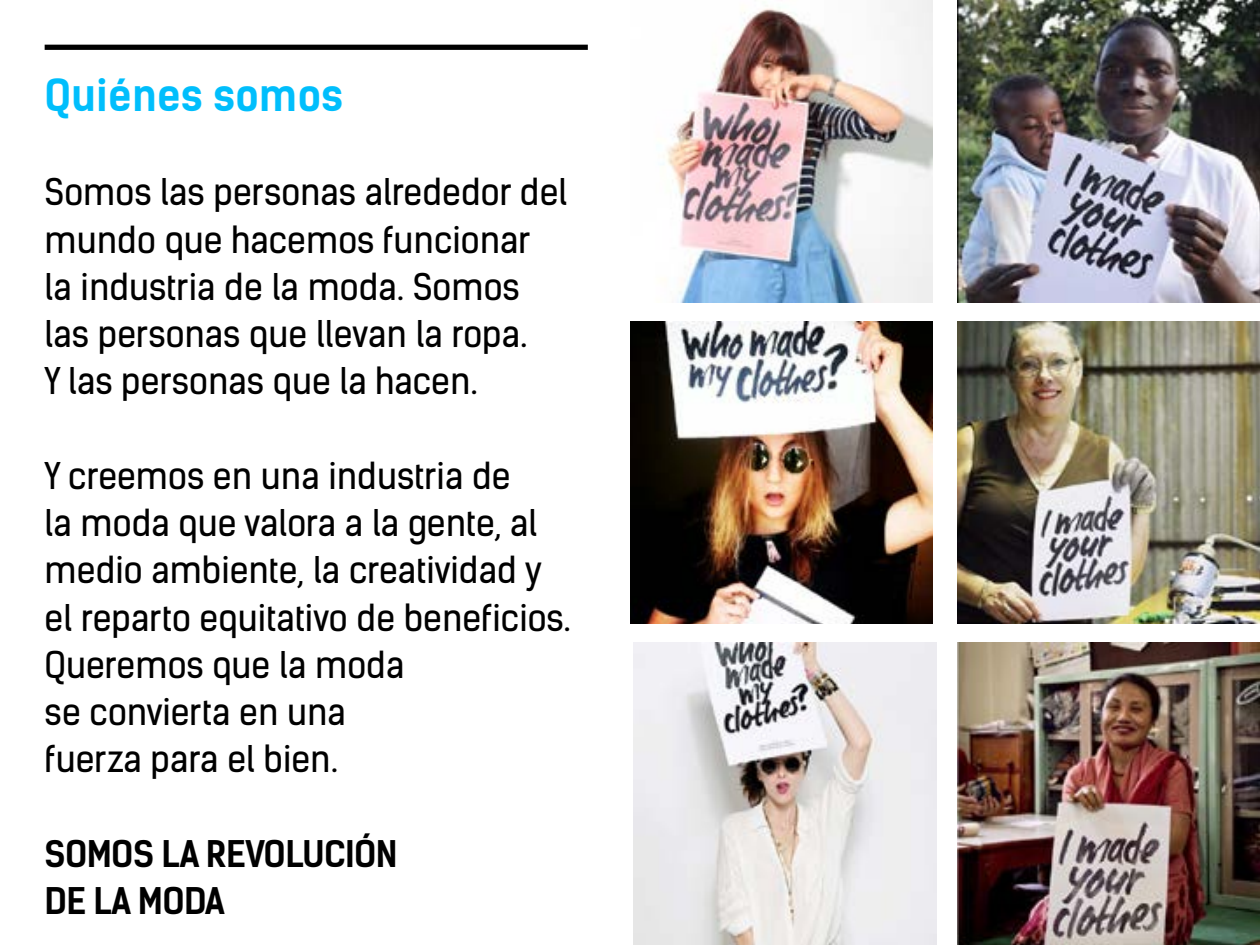
<style>
.page{position:relative;width:1260px;height:945px;background:#fff}
.page>*{position:absolute;margin:0;border:0;box-sizing:border-box;transform-origin:0 0}
.t1{font:700 42px "Kelson Sans";color:#00befc}
.t2{font:35px/47.2px "Kelson Sans";color:#000}
.t3{font:700 35px/47.2px "Kelson Sans";letter-spacing:-.02em;color:#000}
</style>
<div class="page">
<div style="left:45px;top:45px;width:543px;height:5px;background:#000"></div>
<img style="left:958px;top:0;width:302px;height:303px">
<img style="left:958px;top:642px;width:302px;height:303px">
<img style="left:958px;top:321px;width:302px;height:303px">
<img style="left:660px;top:0;width:272px;height:303px">
<img style="left:634px;top:642px;width:302px;height:303px">
<img style="left:630px;top:321px;width:302px;height:303px">
<p class="t1" style="left:45px;top:69px;width:300px">Quiénes somos</p>
<p class="t2" style="left:45px;top:169px;width:524px">Somos las personas alrededor del mundo que hacemos funcionar<br>la industria de la moda. Somos las personas que llevan la ropa.<br>Y las personas que la hacen.</p>
<p class="t2" style="left:45px;top:452px;width:528px">Y creemos en una industria de<br>la moda que valora a la gente, al medio ambiente, la creatividad y el reparto equitativo de beneficios.<br>Queremos que la moda<br>se convierta en una<br>fuerza para el bien.</p>
<p class="t3" style="left:45px;top:830px;width:355px">SOMOS LA REVOLUCIÓN<br>DE LA MODA</p>
</div>
